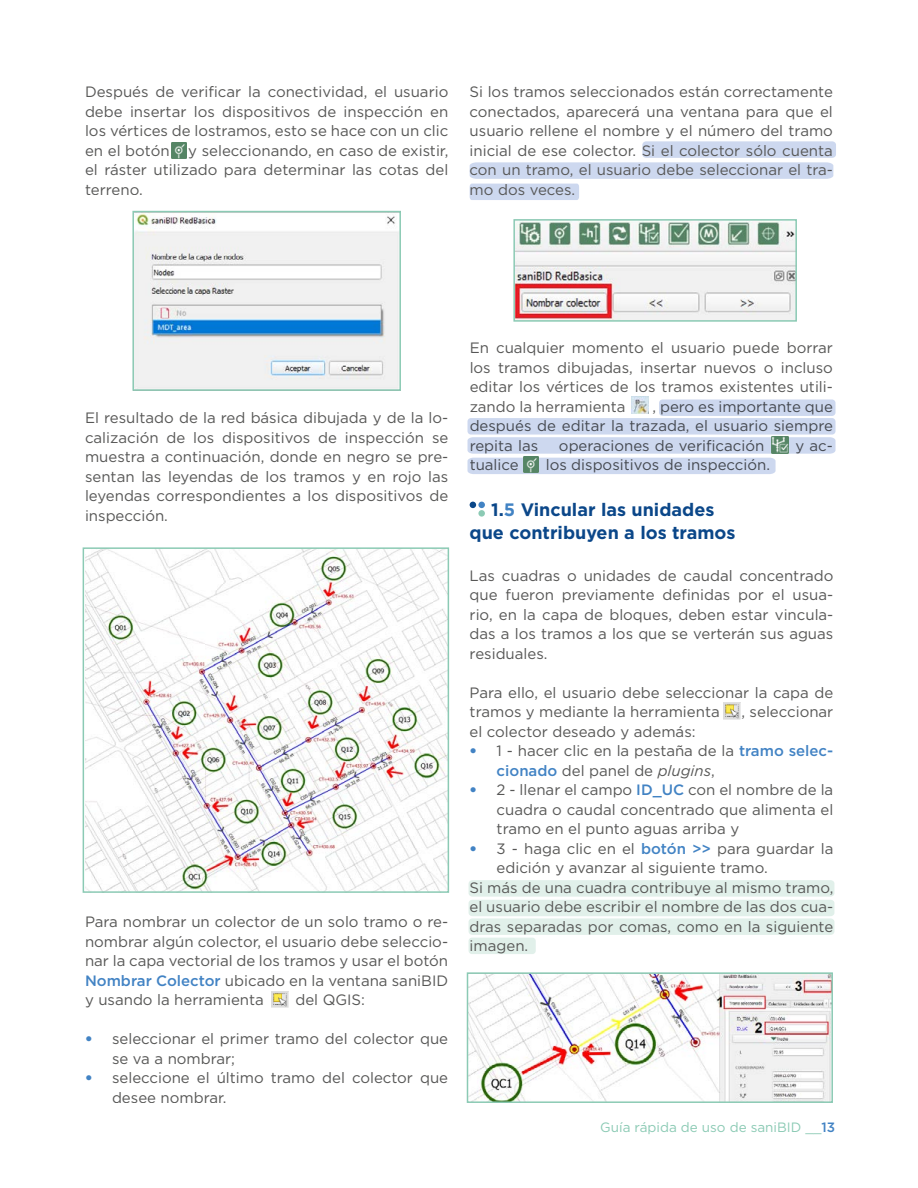
<style>
.page{position:relative;width:918px;height:1188px;background:#fff}
.page>*{position:absolute;margin:0;border:0;box-sizing:border-box;transform-origin:0 0}
.t1{font:700 18px/22.5px "Gotham";color:#0b4789;text-align:center}
.t2{font:15px/19.5px "Gotham";color:#575756;text-align:justify}
.t3{font:13.5px "Gotham";color:#8bcab4}
.s1{font-weight:500;color:#4283c4}
.s2{font-weight:900;color:#4283c4}
.s3{color:#4283c4}
.s4{font-style:italic}
</style>
<div class="page">
<div style="left:659px;top:399px;width:177px;height:17px;background:#cdd8ef;border-radius:3px"></div>
<div style="left:642px;top:141px;width:194px;height:17px;background:#cdd8ef;border-radius:4px"></div>
<svg style="left:470px;top:162px;width:363px;height:38px"></svg>
<div style="left:469px;top:880px;width:365px;height:17px;background:#e1f0ea;border-radius:4px"></div>
<div style="left:469px;top:900px;width:365px;height:16px;background:#e1f0ea;border-radius:4px"></div>
<div style="left:469px;top:918px;width:365px;height:17px;background:#e1f0ea;border-radius:4px"></div>
<div style="left:469px;top:938px;width:67px;height:16px;background:#e1f0ea;border-radius:3px"></div>
<div style="left:468px;top:418px;width:368px;height:17px;background:#cdd8ef;border-radius:3px"></div>
<svg style="left:468px;top:437px;width:368px;height:37px"></svg>
<img style="left:772px;top:437px;width:16px;height:17px">
<img style="left:632px;top:397px;width:17px;height:16px">
<img style="left:171px;top:142px;width:15px;height:16px">
<img style="left:523px;top:457px;width:16px;height:16px">
<img style="left:86px;top:550px;width:360px;height:340px">
<img style="left:271px;top:991px;width:17px;height:17px">
<img style="left:723px;top:703px;width:17px;height:16px">
<img style="left:135px;top:214px;width:263px;height:174px">
<div style="left:132px;top:211px;width:269px;height:180px;border:2px solid #8bcab4"></div>
<img style="left:516px;top:222px;width:278px;height:97px">
<div style="left:513px;top:219px;width:284px;height:103px;border:2px solid #8bcab4"></div>
<div style="left:83px;top:547px;width:366px;height:346px;border:2px solid #8bcab4"></div>
<img style="left:470px;top:975px;width:360px;height:125px">
<div style="left:467px;top:972px;width:366px;height:131px;border:2px solid #8bcab4"></div>
<div style="left:478px;top:510px;width:7px;height:7px;background:#8bcab4;border-radius:50%"></div>
<div style="left:478px;top:502px;width:7px;height:6px;background:#4283c4;border-radius:50%"></div>
<svg style="left:470px;top:502px;width:6px;height:6px"></svg>
<p class="t2" style="left:85px;top:82px;width:365px">Después de verificar la conectividad, el usuario debe insertar los dispositivos de inspección en los vértices de lostramos, esto se hace con un clic en el botón y seleccionando, en caso de existir, el ráster utilizado para determinar las cotas del terreno.</p>
<p class="t2" style="left:470px;top:82px;width:365px">Si los tramos seleccionados están correctamente conectados, aparecerá una ventana para que el usuario rellene el nombre y el número del tramo inicial de ese colector. Si el colector sólo cuenta con un tramo, el usuario debe seleccionar el tra&shy;mo dos veces.</p>
<p class="t2" style="left:85px;top:408px;width:365px">El resultado de la red básica dibujada y de la lo&shy;calización de los dispositivos de inspección se muestra a continuación, donde en negro se pre&shy;sentan las leyendas de los tramos y en rojo las leyendas correspondientes a los dispositivos de inspección.</p>
<p class="t2" style="left:85px;top:912px;width:365px">Para nombrar un colector de un solo tramo o re&shy;nombrar algún colector, el usuario debe seleccio&shy;nar la capa vectorial de los tramos y usar el botón <span class="s1">Nombrar Colector</span> ubicado en la ventana saniBID y usando la herramienta</p>
<p class="t2" style="left:295px;top:990px;width:71px">del QGIS:</p>
<p class="t2" style="left:112px;top:1029px;width:338px;text-indent:-27px"><span class="s2">•</span> seleccionar el primer tramo del colector que se va a nombrar;</p>
<p class="t2" style="left:112px;top:1068px;width:338px;text-indent:-27px"><span class="s2">•</span> seleccione el último tramo del colector que desee nombrar.</p>
<p class="t2" style="left:470px;top:338px;width:365px">En cualquier momento el usuario puede borrar los tramos dibujadas, insertar nuevos o incluso editar los vértices de los tramos existentes utili&shy;zando la herramienta</p>
<p class="t2" style="left:470px;top:396px;width:365px;text-indent:183px">, pero es importante que después de editar la trazada, el usuario siempre repita las</p>
<p class="t2" style="left:559px;top:435px;width:207px">operaciones de verificación</p>
<p class="t2" style="left:796px;top:435px;width:39px">y ac-</p>
<p class="t2" style="left:470px;top:455px;width:51px">tualice</p>
<p class="t2" style="left:546px;top:455px;width:226px">los dispositivos de inspección.</p>
<p class="t1" style="left:470px;top:498px;width:267px">1.<span class="s3">5</span> Vincular las unidades<br>que contribuyen a los tramos</p>
<p class="t2" style="left:470px;top:565px;width:365px">Las cuadras o unidades de caudal concentrado que fueron previamente definidas por el usua&shy;rio, en la capa de bloques, deben estar vincula&shy;das a los tramos a los que se verterán sus aguas residuales.</p>
<p class="t2" style="left:470px;top:682px;width:365px">Para ello, el usuario debe seleccionar la capa de tramos y mediante la herramienta</p>
<p class="t2" style="left:742px;top:702px;width:93px">, seleccionar</p>
<p class="t2" style="left:470px;top:721px;width:228px">el colector deseado y además:</p>
<p class="t2" style="left:497px;top:741px;width:338px;text-indent:-27px"><span class="s2">•</span> 1 - hacer clic en la pestaña de la <span class="s1">tramo selec&shy;cionado</span> del panel de <span class="s4">plugins</span>,</p>
<p class="t2" style="left:497px;top:780px;width:338px;text-indent:-27px"><span class="s2">•</span> 2 - llenar el campo <span class="s1">ID_UC</span> con el nombre de la cuadra o caudal concentrado que alimenta el tramo en el punto aguas arriba y</p>
<p class="t2" style="left:470px;top:838px;width:365px"><span class="s2">•</span> 3 - haga clic en el <span class="s1">botón &gt;&gt;</span> para guardar la</p>
<p class="t2" style="left:497px;top:858px;width:273px">edición y avanzar al siguiente tramo.</p>
<p class="t2" style="left:470px;top:877px;width:365px">Si más de una cuadra contribuye al mismo tramo,</p>
<p class="t2" style="left:470px;top:897px;width:365px">el usuario debe escribir el nombre de las dos cua-</p>
<p class="t2" style="left:470px;top:916px;width:365px">dras separadas por comas, como en la siguiente</p>
<p class="t2" style="left:470px;top:936px;width:60px">imagen.</p>
<p class="t3" style="left:600px;top:1119px;width:237px">Guía rápida de uso de saniBID __<span class="s1">13</span></p>
</div>
